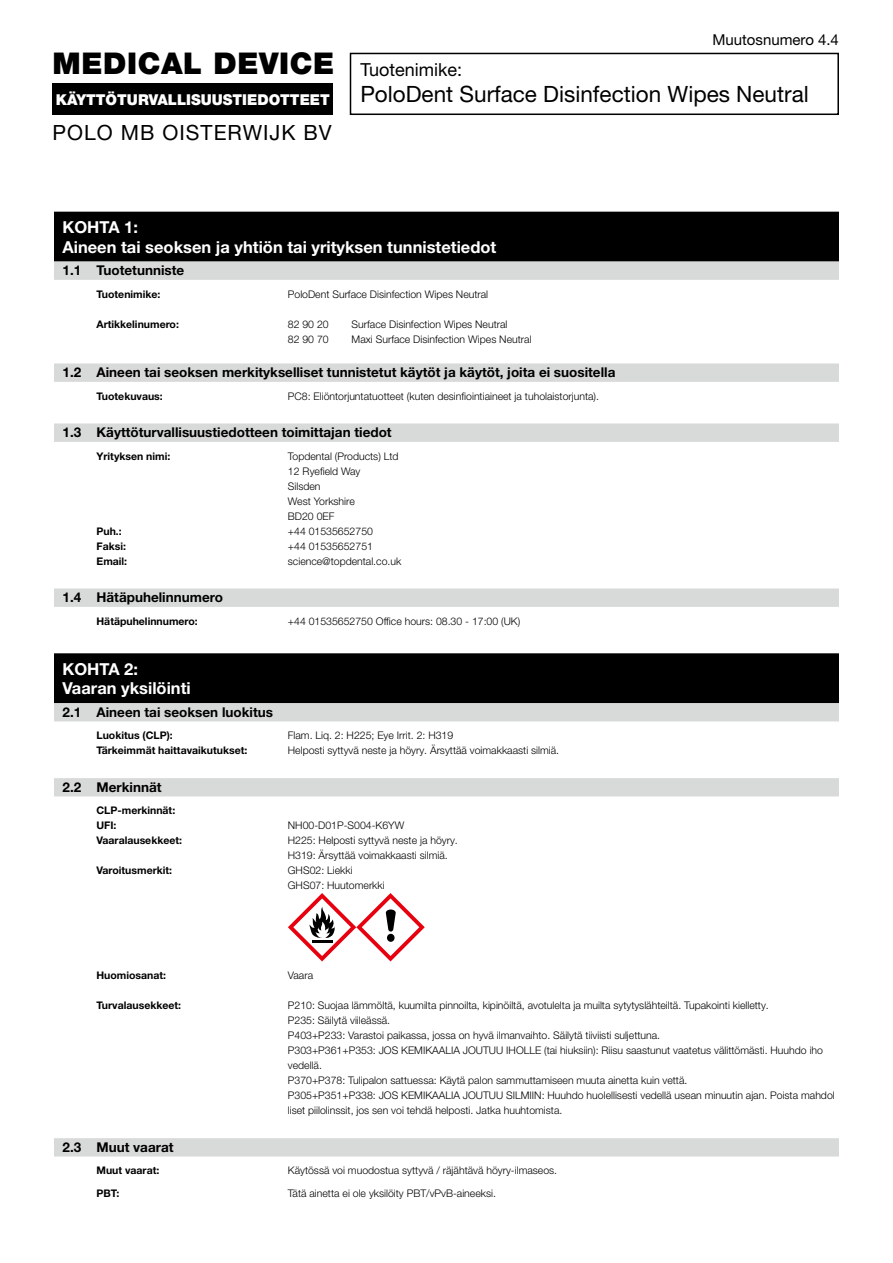
<style>
.page{position:relative;width:893px;height:1263px;background:#fff}
.page>*{position:absolute;margin:0;border:0;box-sizing:border-box;transform-origin:0 0}
.t1{font:900 30px "Helvetica Neue LT Pro";letter-spacing:.02em;color:#000}
.t2{font:22.5px "Helvetica Neue LT Pro";color:#000}
.t3{font:21px "Helvetica Neue LT Pro";letter-spacing:.05em;color:#000}
.t4{font:18px "Helvetica Neue LT Pro";color:#000}
.t5{font:700 16.5px/19.8px "Helvetica Neue LT Pro";color:#fff}
.t6{font:900 15px "Helvetica Neue LT Pro";color:#fff}
.t7{font:15px "Helvetica Neue LT Pro";color:#000}
.t8{font:700 13.5px "Helvetica Neue LT Pro";color:#000}
.t9{font:300 10.5px/15px "Helvetica Neue LT Pro";color:#000}
.t10{font:700 10.5px/15px "Helvetica Neue LT Pro";color:#000}
</style>
<div class="page">
<div style="left:54px;top:212px;width:785px;height:25px;background:#000"></div>
<div style="left:54px;top:231px;width:785px;height:26px;background:#000"></div>
<div style="left:54px;top:253px;width:785px;height:9px;background:#000"></div>
<div style="left:54px;top:261px;width:785px;height:18px;background:#d8dada"></div>
<div style="left:54px;top:275px;width:785px;height:5px;background:#d8dada"></div>
<div style="left:54px;top:363px;width:785px;height:18px;background:#d8dada"></div>
<div style="left:54px;top:377px;width:785px;height:5px;background:#d8dada"></div>
<div style="left:54px;top:423px;width:785px;height:18px;background:#d8dada"></div>
<div style="left:54px;top:437px;width:785px;height:5px;background:#d8dada"></div>
<div style="left:54px;top:588px;width:785px;height:18px;background:#d8dada"></div>
<div style="left:54px;top:602px;width:785px;height:5px;background:#d8dada"></div>
<div style="left:54px;top:653px;width:785px;height:26px;background:#000"></div>
<div style="left:54px;top:673px;width:785px;height:26px;background:#000"></div>
<div style="left:54px;top:694px;width:785px;height:9px;background:#000"></div>
<div style="left:54px;top:703px;width:785px;height:18px;background:#d8dada"></div>
<div style="left:54px;top:778px;width:785px;height:18px;background:#d8dada"></div>
<div style="left:54px;top:1138px;width:785px;height:18px;background:#d8dada"></div>
<svg style="left:288px;top:893px;width:137px;height:68px"></svg>
<div style="left:350px;top:53px;width:489px;height:62px;border:2px solid #000"></div>
<div style="left:52px;top:83px;width:281px;height:32px;background:#000"></div>
<h1 class="t1" style="left:52px;top:45px;width:283px">MEDICAL DEVICE</h1>
<h3 class="t6" style="left:56px;top:90px;width:276px">KÄYTTÖTURVALLISUUSTIEDOTTEET</h3>
<h3 class="t3" style="left:52px;top:119px;width:281px">POLO MB OISTERWIJK BV</h3>
<h3 class="t7" style="left:712px;top:30px;width:128px">Muutosnumero 4.4</h3>
<h3 class="t4" style="left:360px;top:59px;width:103px">Tuotenimike:</h3>
<h2 class="t2" style="left:360px;top:80px;width:450px">PoloDent Surface Disinfection Wipes Neutral</h2>
<h3 class="t5" style="left:62px;top:217px;width:435px">KOHTA 1:<br>Aineen tai seoksen ja yhtiön tai yrityksen tunnistetiedot</h3>
<p class="t8" style="left:63px;top:262px;width:123px">1.1 Tuotetunniste</p>
<p class="t10" style="left:97px;top:286px;width:65px">Tuotenimike:</p>
<p class="t9" style="left:288px;top:286px;width:202px">PoloDent Surface Disinfection Wipes Neutral</p>
<p class="t10" style="left:97px;top:316px;width:84px">Artikkelinumero:</p>
<p class="t9" style="left:288px;top:316px;width:42px">82 90 20</p>
<p class="t9" style="left:352px;top:316px;width:157px">Surface Disinfection Wipes Neutral</p>
<p class="t9" style="left:288px;top:331px;width:42px">82 90 70</p>
<p class="t9" style="left:352px;top:331px;width:181px">Maxi Surface Disinfection Wipes Neutral</p>
<p class="t8" style="left:63px;top:364px;width:554px">1.2 Aineen tai seoksen merkitykselliset tunnistetut käytöt ja käytöt, joita ei suositella</p>
<p class="t10" style="left:97px;top:388px;width:68px">Tuotekuvaus:</p>
<p class="t9" style="left:288px;top:388px;width:313px">PC8: Eliöntorjuntatuotteet (kuten desinfiointiaineet ja tuholaistorjunta).</p>
<p class="t8" style="left:63px;top:424px;width:331px">1.3 Käyttöturvallisuustiedotteen toimittajan tiedot</p>
<p class="t10" style="left:97px;top:448px;width:75px">Yrityksen nimi:</p>
<p class="t9" style="left:288px;top:448px;width:112px">Topdental (Products) Ltd<br>12 Ryefield Way<br>Silsden<br>West Yorkshire<br>BD20 0EF</p>
<p class="t10" style="left:97px;top:523px;width:27px">Puh.:</p>
<p class="t9" style="left:288px;top:523px;width:87px">+44 01535652750</p>
<p class="t10" style="left:97px;top:538px;width:31px">Faksi:</p>
<p class="t9" style="left:288px;top:538px;width:87px">+44 01535652751</p>
<p class="t10" style="left:97px;top:553px;width:32px">Email:</p>
<p class="t9" style="left:288px;top:553px;width:115px">science@topdental.co.uk</p>
<p class="t8" style="left:63px;top:589px;width:162px">1.4 Hätäpuhelinnumero</p>
<p class="t10" style="left:97px;top:613px;width:103px">Hätäpuhelinnumero:</p>
<p class="t9" style="left:288px;top:613px;width:234px">+44 01535652750 Office hours: 08.30 - 17:00 (UK)</p>
<h3 class="t5" style="left:62px;top:658px;width:130px">KOHTA 2:<br>Vaaran yksilöinti</h3>
<p class="t8" style="left:63px;top:704px;width:212px">2.1 Aineen tai seoksen luokitus</p>
<p class="t10" style="left:97px;top:728px;width:78px">Luokitus (CLP):</p>
<p class="t9" style="left:288px;top:728px;width:167px">Flam. Liq. 2: H225; Eye Irrit. 2: H319</p>
<p class="t10" style="left:97px;top:743px;width:152px">Tärkeimmät haittavaikutukset:</p>
<p class="t9" style="left:288px;top:743px;width:273px">Helposti syttyvä neste ja höyry. Ärsyttää voimakkaasti silmiä.</p>
<p class="t8" style="left:63px;top:779px;width:101px">2.2 Merkinnät</p>
<p class="t10" style="left:97px;top:803px;width:80px">CLP-merkinnät:<br>UFI:</p>
<p class="t9" style="left:288px;top:818px;width:118px">NH00-D01P-S004-K6YW</p>
<p class="t10" style="left:97px;top:833px;width:87px">Vaaralausekkeet:</p>
<p class="t9" style="left:288px;top:833px;width:171px">H225: Helposti syttyvä neste ja höyry.<br>H319: Ärsyttää voimakkaasti silmiä.</p>
<p class="t10" style="left:97px;top:863px;width:77px">Varoitusmerkit:</p>
<p class="t9" style="left:288px;top:863px;width:98px">GHS02: Liekki<br>GHS07: Huutomerkki</p>
<p class="t10" style="left:97px;top:968px;width:71px">Huomiosanat:</p>
<p class="t9" style="left:288px;top:968px;width:27px">Vaara</p>
<p class="t10" style="left:97px;top:998px;width:86px">Turvalausekkeet:</p>
<p class="t9" style="left:288px;top:998px;width:548px">P210: Suojaa lämmöltä, kuumilta pinnoilta, kipinöiltä, avotulelta ja muilta sytytyslähteiltä. Tupakointi kielletty.<br>P235: Säilytä viileässä.<br>P403+P233: Varastoi paikassa, jossa on hyvä ilmanvaihto. Säilytä tiiviisti suljettuna.<br>P303+P361+P353: JOS KEMIKAALIA JOUTUU IHOLLE (tai hiuksiin): Riisu saastunut vaatetus välittömästi. Huuhdo iho vedellä.<br>P370+P378: Tulipalon sattuessa: Käytä palon sammuttamiseen muuta ainetta kuin vettä.<br>P305+P351+P338: JOS KEMIKAALIA JOUTUU SILMIIN: Huuhdo huolellisesti vedellä usean minuutin ajan. Poista mahdol liset piilolinssit, jos sen voi tehdä helposti. Jatka huuhtomista.</p>
<p class="t8" style="left:63px;top:1139px;width:113px">2.3 Muut vaarat</p>
<p class="t10" style="left:97px;top:1163px;width:64px">Muut vaarat:</p>
<p class="t9" style="left:288px;top:1163px;width:271px">Käytössä voi muodostua syttyvä / räjähtävä höyry-ilmaseos.</p>
<p class="t10" style="left:97px;top:1185px;width:24px">PBT:</p>
<p class="t9" style="left:288px;top:1185px;width:210px">Tätä ainetta ei ole yksilöity PBT/vPvB-aineeksi.</p>
</div>
